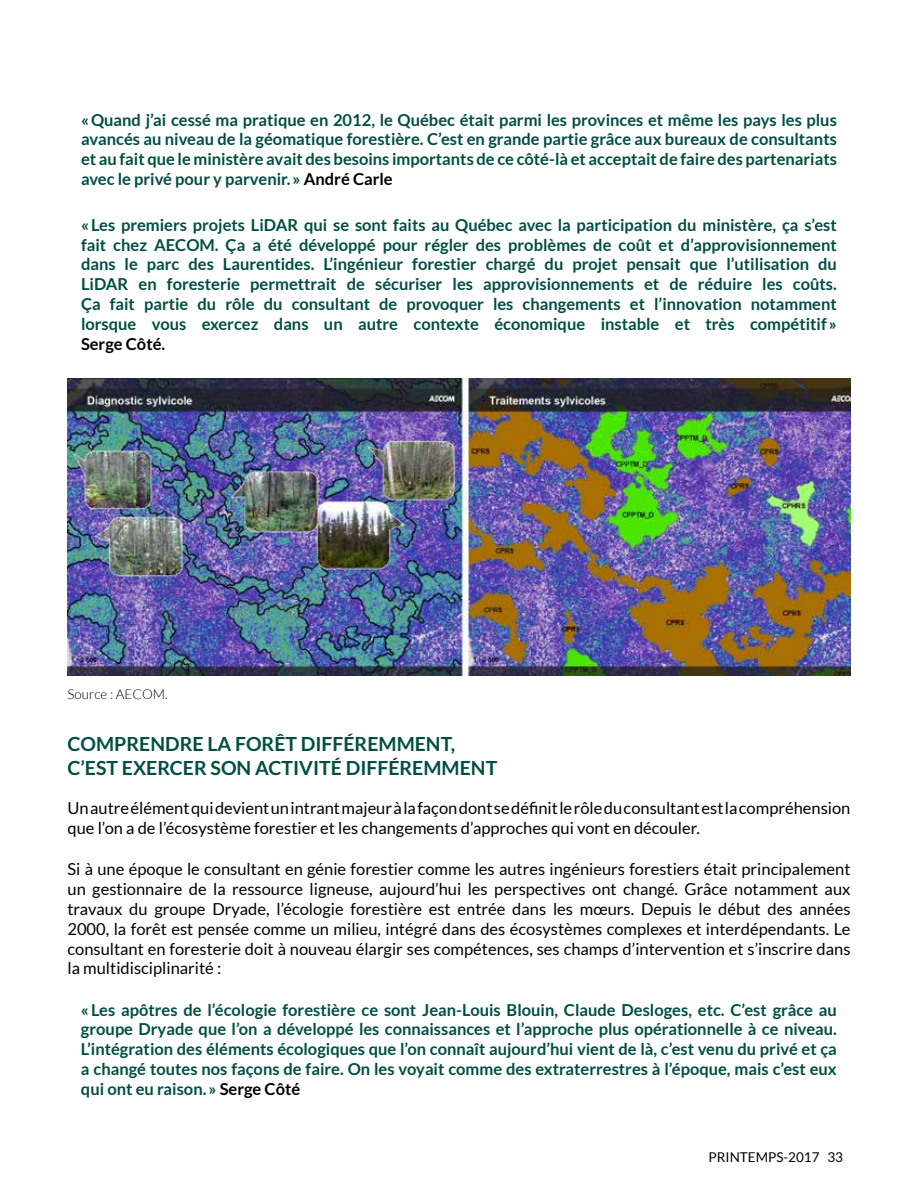
<style>
.page{position:relative;width:918px;height:1188px;background:#fff}
.page>*{position:absolute;margin:0;border:0;box-sizing:border-box;transform-origin:0 0}
.t1{font:700 19.5px/23.4px "Lato";color:#004f43}
.t2{font:700 16.5px/19.8px "Lato";color:#004f43;text-align:justify}
.t3{font:16.5px/19.8px "Lato";color:#000}
.t4{font:700 16.5px "Lato";color:#000}
.t5{font:13.5px "Lato";color:#000}
.t6{font:300 13.5px "Lato";color:#000}
.s1{color:#000}
</style>
<div class="page">
<img style="left:68px;top:379px;width:782px;height:296px">
<p class="t2" style="left:81px;top:109px;width:757px">«Quand j’ai cessé ma pratique en 2012, le Québec était parmi les provinces et même les pays les plus avancés au niveau de la géomatique forestière. C’est en grande partie grâce aux bureaux de consultants et au fait que le ministère avait des besoins importants de ce côté-là et acceptait de faire des partenariats avec le privé pour y parvenir. » <span class="s1">André Carle</span></p>
<p class="t2" style="left:81px;top:215px;width:757px">«Les premiers projets LiDAR qui se sont faits au Québec avec la participation du ministère, ça s’est fait chez AECOM. Ça a été développé pour régler des problèmes de coût et d’approvisionnement dans le parc des Laurentides. L’ingénieur forestier chargé du projet pensait que l’utilisation du LiDAR en foresterie permettrait de sécuriser les approvisionnements et de réduire les coûts.<br>Ça fait partie du rôle du consultant de provoquer les changements et l’innovation notamment lorsque vous exercez dans un autre contexte économique instable et très compétitif »</p>
<p class="t4" style="left:81px;top:334px;width:86px">Serge Côté.</p>
<p class="t6" style="left:68px;top:687px;width:102px">Source : AECOM.</p>
<p class="t1" style="left:68px;top:732px;width:431px">COMPRENDRE LA FORÊT DIFFÉREMMENT,<br>C’EST EXERCER SON ACTIVITÉ DIFFÉREMMENT</p>
<p class="t3" style="left:68px;top:798px;width:785px">Un autre élément qui devient un intrant majeur à la façon dont se définit le rôle du consultant est la compréhension que l’on a de l’écosystème forestier et les changements d’approches qui vont en découler.</p>
<p class="t3" style="left:68px;top:859px;width:785px;text-align:justify">Si à une époque le consultant en génie forestier comme les autres ingénieurs forestiers était principalement un gestionnaire de la ressource ligneuse, aujourd’hui les perspectives ont changé. Grâce notamment aux travaux du groupe Dryade, l’écologie forestière est entrée dans les mœurs. Depuis le début des années 2000, la forêt est pensée comme un milieu, intégré dans des écosystèmes complexes et interdépendants. Le consultant en foresterie doit à nouveau élargir ses compétences, ses champs d’intervention et s’inscrire dans la multidisciplinarité :</p>
<p class="t2" style="left:81px;top:1000px;width:757px">«Les apôtres de l’écologie forestière ce sont Jean-Louis Blouin, Claude Desloges, etc. C’est grâce au groupe Dryade que l’on a développé les connaissances et l’approche plus opérationnelle à ce niveau.<br>L’intégration des éléments écologiques que l’on connaît aujourd’hui vient de là, c’est venu du privé et ça a changé toutes nos façons de faire. On les voyait comme des extraterrestres à l’époque, mais c’est eux qui ont eu raison. » <span class="s1">Serge Côté</span></p>
<p class="t5" style="left:709px;top:1149px;width:136px">PRINTEMPS-2017 33</p>
</div>
